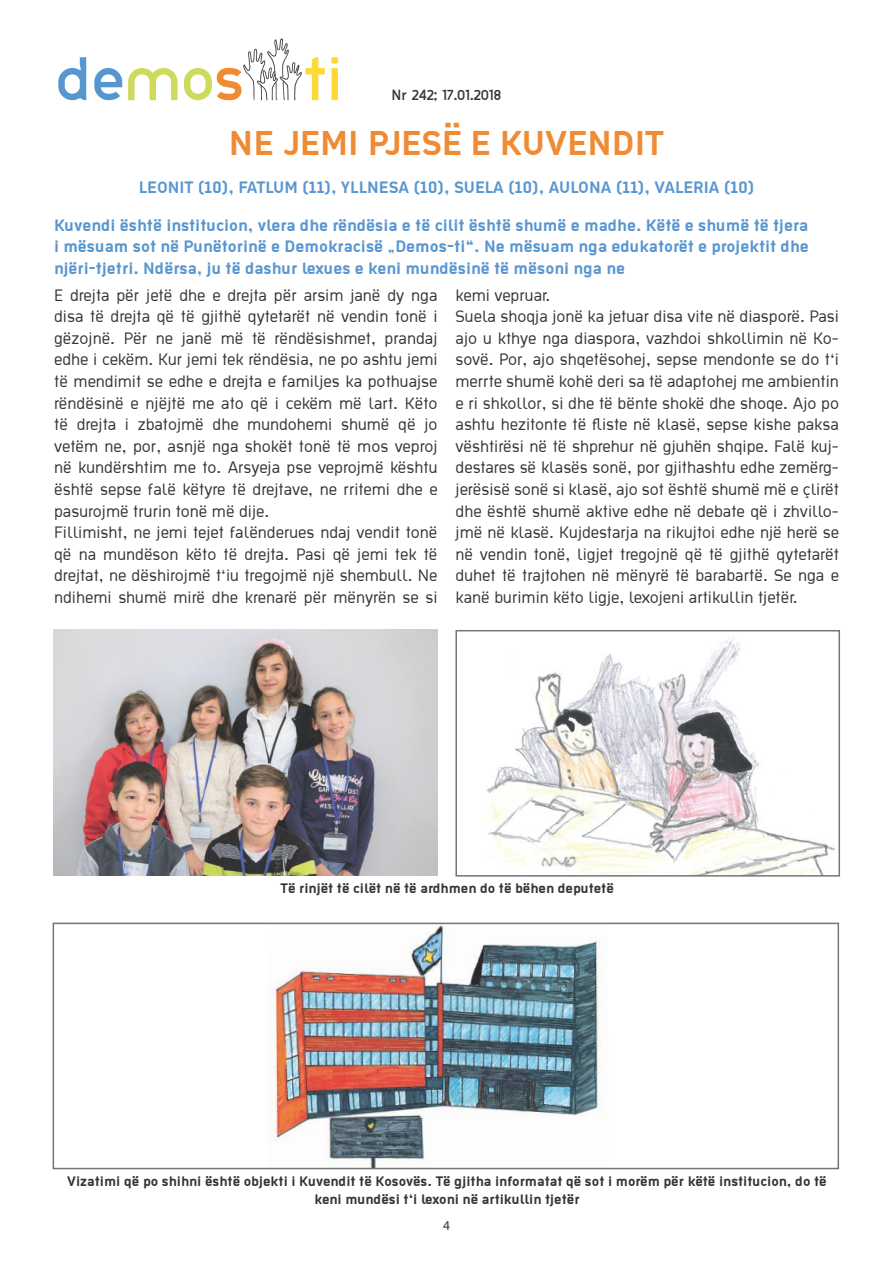
<style>
.page{position:relative;width:893px;height:1263px;background:#fff}
.page>*{position:absolute;margin:0;border:0;box-sizing:border-box;transform-origin:0 0}
.t1{font:700 37.5px "Ekstropia";color:#f08b34}
.t2{font:18px/21.6px "Ekstropia";color:#363435}
.t3{font:700 18px/21.6px "Ekstropia";color:#5896d0;text-align:justify}
.t4{font:700 15px/18px "Ekstropia";color:#363435;text-align:center}
.t5{font:13.5px "Thelbi Kujtesa";color:#363435}
.t6{font:13.5px "Myriad Pro";color:#363435}
</style>
<div class="page">
<svg style="left:58px;top:57px;width:28px;height:43px"></svg>
<svg style="left:94px;top:68px;width:28px;height:32px"></svg>
<svg style="left:128px;top:68px;width:50px;height:32px"></svg>
<svg style="left:331px;top:57px;width:7px;height:43px"></svg>
<svg style="left:184px;top:38px;width:141px;height:62px"></svg>
<img style="left:53px;top:629px;width:384px;height:247px">
<img style="left:270px;top:926px;width:330px;height:240px">
<div style="left:53px;top:923px;width:786px;height:246px;border:2px solid #737577"></div>
<img style="left:485px;top:637px;width:350px;height:237px">
<div style="left:455px;top:630px;width:385px;height:247px;border:2px solid #737577"></div>
<p class="t5" style="left:392px;top:85px;width:111px">Nr 242; 17.01.2018</p>
<h1 class="t1" style="left:229px;top:120px;width:436px">NE JEMI PJESË E KUVENDIT</h1>
<p class="t3" style="left:139px;top:175px;width:617px">LEONIT (10), FATLUM (11), YLLNESA (10), SUELA (10), AULONA (11), VALERIA (10)</p>
<p class="t3" style="left:54px;top:213px;width:756px">Kuvendi është institucion, vlera dhe rëndësia e të cilit është shumë e madhe. Këtë e shumë të tjera i mësuam sot në Punëtorinë e Demokracisë „Demos-ti“. Ne mësuam nga edukatorët e projektit dhe njëri-tjetri. Ndërsa, ju të dashur lexues e keni mundësinë të mësoni nga ne</p>
<p class="t2" style="left:54px;top:283px;width:385px">E drejta për jetë dhe e drejta për arsim janë dy nga disa të drejta që të gjithë qytetarët në vendin tonë i gëzojnë. Për ne janë më të rëndësishmet, prandaj edhe i cekëm. Kur jemi tek rëndësia, ne po ashtu jemi të mendimit se edhe e drejta e familjes ka pothuajse rëndësinë e njëjtë me ato që i cekëm më lart. Këto të drejta i zbatojmë dhe mundohemi shumë që jo vetëm ne, por, asnjë nga shokët tonë të mos veproj në kundërshtim me to. Arsyeja pse veprojmë kështu është sepse falë këtyre të drejtave, ne rritemi dhe e pasurojmë trurin tonë më dije.<br>Fillimisht, ne jemi tejet falënderues ndaj vendit tonë që na mundëson këto të drejta. Pasi që jemi tek të drejtat, ne dëshirojmë t‘iu tregojmë një shembull. Ne ndihemi shumë mirë dhe krenarë për mënyrën se si</p>
<p class="t2" style="left:456px;top:283px;width:385px">kemi vepruar.<br>Suela shoqja jonë ka jetuar disa vite në diasporë. Pasi ajo u kthye nga diaspora, vazhdoi shkollimin në Ko&shy;sovë. Por, ajo shqetësohej, sepse mendonte se do t‘i merrte shumë kohë deri sa të adaptohej me ambientin e ri shkollor, si dhe të bënte shokë dhe shoqe. Ajo po ashtu hezitonte të fliste në klasë, sepse kishe paksa vështirësi në të shprehur në gjuhën shqipe. Falë kuj&shy;destares së klasës sonë, por gjithashtu edhe zemërg&shy;jerësisë sonë si klasë, ajo sot është shumë më e çlirët dhe është shumë aktive edhe në debate që i zhvillo&shy;jmë në klasë. Kujdestarja na rikujtoi edhe një herë se në vendin tonë, ligjet tregojnë që të gjithë qytetarët duhet të trajtohen në mënyrë të barabartë. Se nga e kanë burimin këto ligje, lexojeni artikullin tjetër.</p>
<p class="t4" style="left:281px;top:878px;width:335px">Të rinjët të cilët në të ardhmen do të bëhen deputetë</p>
<p class="t4" style="left:67px;top:1172px;width:761px">Vizatimi që po shihni është objekti i Kuvendit të Kosovës. Të gjitha informatat që sot i morëm për këtë institucion, do të keni mundësi t‘i lexoni në artikullin tjetër</p>
<p class="t6" style="left:443px;top:1217px;width:8px">4</p>
</div>
